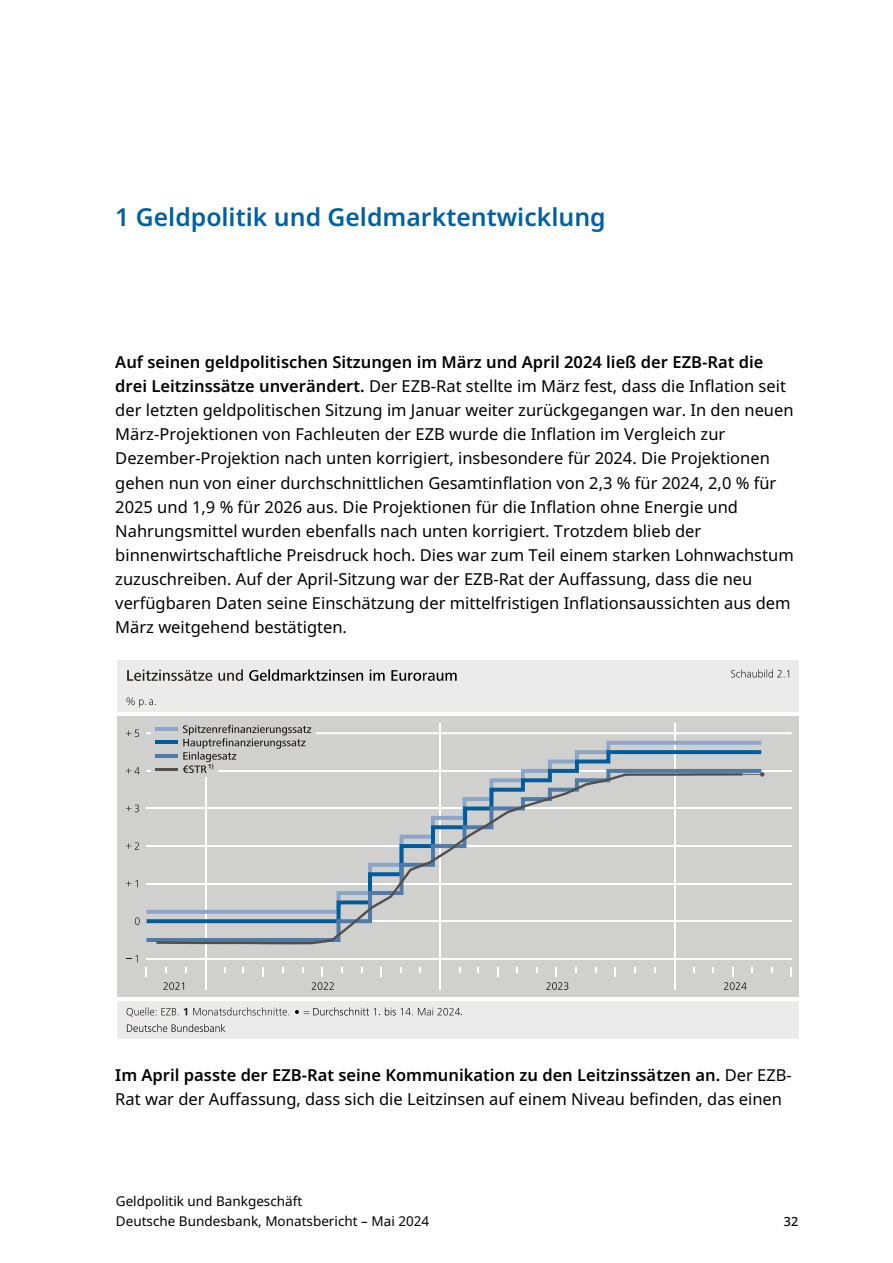
<style>
.page{position:relative;width:893px;height:1263px;background:#fff}
.page>*{position:absolute;margin:0;border:0;box-sizing:border-box;transform-origin:0 0}
.t1{font:600 24.75px "Noto Sans";color:#0060a1}
.t2{font:16.5px/24.2px "Noto Sans";color:#000}
.t3{font:13.5px/19.8px "Noto Sans";color:#000}
.t4{font:500 12.6px "Noto Sans";color:#000}
.s1{font-weight:600}
</style>
<div class="page">
<div style="left:117px;top:661px;width:681px;height:377px;background:#ebebeb"></div>
<div style="left:117px;top:714px;width:681px;height:285px;background:#d0d0cf"></div>
<svg style="left:127px;top:670px;width:85px;height:11px"></svg>
<svg style="left:218px;top:669px;width:25px;height:12px"></svg>
<svg style="left:249px;top:669px;width:114px;height:12px"></svg>
<svg style="left:370px;top:670px;width:15px;height:11px"></svg>
<svg style="left:391px;top:670px;width:66px;height:11px"></svg>
<svg style="left:126px;top:1007px;width:61px;height:10px"></svg>
<svg style="left:193px;top:1007px;width:96px;height:8px"></svg>
<svg style="left:295px;top:1007px;width:167px;height:8px"></svg>
<svg style="left:127px;top:1024px;width:98px;height:8px"></svg>
<svg style="left:341px;top:967px;width:2px;height:6px"></svg>
<svg style="left:400px;top:967px;width:2px;height:6px"></svg>
<svg style="left:419px;top:967px;width:2px;height:6px"></svg>
<svg style="left:459px;top:967px;width:2px;height:6px"></svg>
<svg style="left:477px;top:967px;width:2px;height:6px"></svg>
<svg style="left:516px;top:967px;width:2px;height:6px"></svg>
<svg style="left:536px;top:967px;width:2px;height:6px"></svg>
<svg style="left:575px;top:967px;width:2px;height:6px"></svg>
<svg style="left:595px;top:967px;width:2px;height:6px"></svg>
<svg style="left:712px;top:967px;width:2px;height:6px"></svg>
<svg style="left:751px;top:967px;width:2px;height:6px"></svg>
<svg style="left:771px;top:967px;width:2px;height:6px"></svg>
<svg style="left:321px;top:967px;width:2px;height:9px"></svg>
<svg style="left:380px;top:967px;width:2px;height:9px"></svg>
<svg style="left:497px;top:967px;width:2px;height:9px"></svg>
<svg style="left:555px;top:967px;width:2px;height:9px"></svg>
<svg style="left:732px;top:967px;width:2px;height:9px"></svg>
<svg style="left:205px;top:967px;width:1px;height:23px"></svg>
<hr style="left:439px;top:967px;width:2px;height:23px;background:#fff">
<svg style="left:674px;top:967px;width:1px;height:23px"></svg>
<hr style="left:205px;top:777px;width:1px;height:190px;background:#fff">
<hr style="left:439px;top:723px;width:2px;height:244px;background:#fff">
<hr style="left:674px;top:723px;width:1px;height:244px;background:#fff">
<svg style="left:163px;top:982px;width:21px;height:8px"></svg>
<svg style="left:312px;top:982px;width:22px;height:8px"></svg>
<svg style="left:546px;top:982px;width:22px;height:8px"></svg>
<svg style="left:724px;top:982px;width:23px;height:8px"></svg>
<hr style="left:146px;top:958px;width:645px;height:1px;background:#fff">
<hr style="left:146px;top:920px;width:645px;height:2px;background:#fff">
<hr style="left:146px;top:883px;width:645px;height:1px;background:#fff">
<hr style="left:146px;top:845px;width:645px;height:2px;background:#fff">
<hr style="left:146px;top:808px;width:645px;height:1px;background:#fff">
<hr style="left:218px;top:770px;width:573px;height:2px;background:#fff">
<hr style="left:316px;top:732px;width:475px;height:2px;background:#fff">
<svg style="left:135px;top:917px;width:5px;height:8px"></svg>
<svg style="left:126px;top:955px;width:12px;height:7px"></svg>
<svg style="left:126px;top:880px;width:12px;height:7px"></svg>
<svg style="left:126px;top:842px;width:13px;height:8px"></svg>
<svg style="left:126px;top:805px;width:13px;height:7px"></svg>
<svg style="left:126px;top:767px;width:14px;height:7px"></svg>
<svg style="left:126px;top:729px;width:13px;height:8px"></svg>
<svg style="left:606px;top:741px;width:155px;height:9px"></svg>
<svg style="left:182px;top:750px;width:579px;height:19px"></svg>
<svg style="left:146px;top:769px;width:615px;height:173px"></svg>
<hr style="left:117px;top:997px;width:681px;height:3px;background:#fff">
<svg style="left:126px;top:697px;width:30px;height:10px"></svg>
<svg style="left:156px;top:773px;width:587px;height:171px"></svg>
<svg style="left:743px;top:772px;width:21px;height:5px"></svg>
<hr style="left:155px;top:727px;width:23px;height:4px;background:#8da6c8">
<hr style="left:117px;top:712px;width:681px;height:3px;background:#fff">
<hr style="left:155px;top:740px;width:23px;height:4px;background:#005c9a">
<hr style="left:155px;top:754px;width:23px;height:4px;background:#4f7ba8">
<svg style="left:183px;top:725px;width:128px;height:48px"></svg>
<hr style="left:155px;top:768px;width:23px;height:2px;background:#524f4b">
<svg style="left:731px;top:669px;width:58px;height:8px"></svg>
<h1 class="t1" style="left:115px;top:199px;width:492px">1 Geldpolitik und Geldmarktentwicklung</h1>
<p class="t2" style="left:115px;top:349px;width:680px"><span class="s1">Auf seinen geldpolitischen Sitzungen im März und April 2024 ließ der EZB-Rat die drei Leitzinssätze unverändert.</span> Der EZB-Rat stellte im März fest, dass die Inflation seit der letzten geldpolitischen Sitzung im Januar weiter zurückgegangen war. In den neuen März-Projektionen von Fachleuten der EZB wurde die Inflation im Vergleich zur Dezember-Projektion nach unten korrigiert, insbesondere für 2024. Die Projektionen gehen nun von einer durchschnittlichen Gesamtinflation von 2,3 % für 2024, 2,0 % für 2025 und 1,9 % für 2026 aus. Die Projektionen für die Inflation ohne Energie und Nahrungsmittel wurden ebenfalls nach unten korrigiert. Trotzdem blieb der binnenwirtschaftliche Preisdruck hoch. Dies war zum Teil einem starken Lohnwachstum zuzuschreiben. Auf der April-Sitzung war der EZB-Rat der Auffassung, dass die neu verfügbaren Daten seine Einschätzung der mittelfristigen Inflationsaussichten aus dem März weitgehend bestätigten.</p>
<p class="t2" style="left:115px;top:1062px;width:678px"><span class="s1">Im April passte der EZB-Rat seine Kommunikation zu den Leitzinssätzen an.</span> Der EZB-<br>Rat war der Auffassung, dass sich die Leitzinsen auf einem Niveau befinden, das einen</p>
<p class="t3" style="left:116px;top:1191px;width:315px">Geldpolitik und Bankgeschäft<br>Deutsche Bundesbank, Monatsbericht – Mai 2024</p>
<p class="t4" style="left:784px;top:1212px;width:16px">32</p>
</div>
